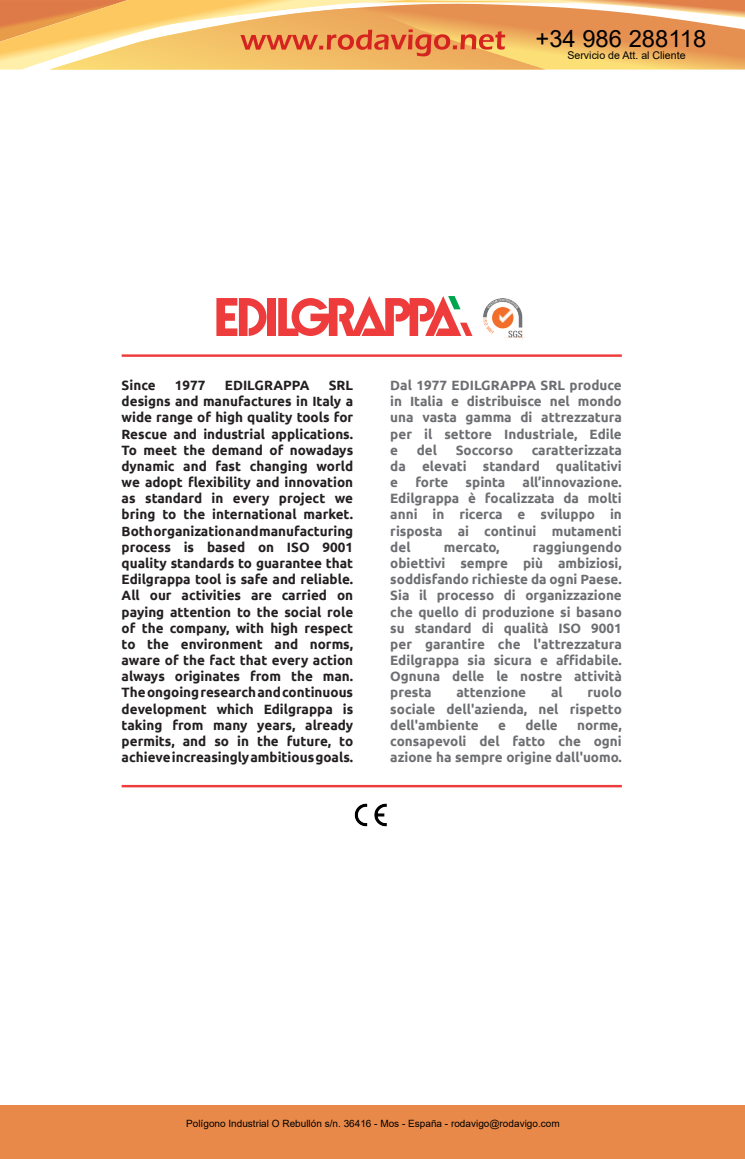
<style>
.page{position:relative;width:745px;height:1159px;background:#fff}
.page>*{position:absolute;margin:0;border:0;box-sizing:border-box;transform-origin:0 0}
.t1{font:23.75px "Arial";color:#000}
.t2{font:700 13.5px/16.1px "Ubuntu";color:#231f20;text-align:justify}
.t3{font:700 13.5px/16.1px "Ubuntu";color:#6d6e71;text-align:justify}
.t4{font:10.62px "Arial";color:#000}
.t5{font:10px "Arial";color:#000}
</style>
<div class="page">
<hr style="left:122px;top:785px;width:499px;height:2px;background:#ee3b3b">
<hr style="left:122px;top:354px;width:499px;height:3px;background:#ee3b3b">
<img style="left:483px;top:298px;width:41px;height:41px">
<div style="left:267px;top:298px;width:9px;height:38px;background:#ee3b3b"></div>
<svg style="left:216px;top:298px;width:50px;height:38px"></svg>
<svg style="left:278px;top:296px;width:194px;height:40px"></svg>
<img style="left:354px;top:803px;width:33px;height:24px">
<div style="left:0;top:1105px;width:744px;height:54px;background:#e88949"></div>
<svg style="left:0;top:0;width:744px;height:70px;background:#f0b66e"></svg>
<h1 class="t1" style="left:535px;top:22px;width:172px">+34 986 288118</h1>
<p class="t4" style="left:567px;top:48px;width:120px">Servicio de Att. al Cliente</p>
<p class="t2" style="left:122px;top:378px;width:233px;text-indent:207px">SRL designs and manufactures in Italy a wide range of high quality tools for Rescue and industrial applications.<br>To meet the demand of nowadays dynamic and fast changing world we adopt flexibility and innovation as standard in every project we bring to the international market.<br>Both organization and manufacturing process is based on ISO 9001 quality standards to guarantee that Edilgrappa tool is safe and reliable.<br>All our activities are carried on paying attention to the social role of the company, with high respect to the environment and norms, aware of the fact that every action always originates from the man.<br>The ongoing research and continuous development which Edilgrappa is taking from many years, already permits, and so in the future, to achieve increasingly ambitious goals.</p>
<p class="t3" style="left:390px;top:378px;width:233px">Dal 1977 EDILGRAPPA SRL produce in Italia e distribuisce nel mondo una vasta gamma di attrezzatura per il settore Industriale, Edile e</p>
<p class="t2" style="left:122px;top:378px;width:35px">Since</p>
<p class="t2" style="left:175px;top:378px;width:32px">1977</p>
<p class="t2" style="left:225px;top:378px;width:86px">EDILGRAPPA</p>
<p class="t3" style="left:416px;top:442px;width:22px">del</p>
<p class="t3" style="left:455px;top:442px;width:59px">Soccorso</p>
<p class="t3" style="left:390px;top:442px;width:233px;text-indent:141px">caratterizzata da elevati standard qualitativi e</p>
<p class="t3" style="left:390px;top:474px;width:233px;text-indent:132px">all’innovazione.<br>Edilgrappa è focalizzata da molti anni in ricerca e sviluppo in risposta ai continui mutamenti del</p>
<p class="t3" style="left:415px;top:474px;width:35px">forte</p>
<p class="t3" style="left:465px;top:474px;width:41px">spinta</p>
<p class="t3" style="left:390px;top:540px;width:233px;text-indent:142px">raggiungendo obiettivi sempre più ambiziosi, soddisfando richieste da ogni Paese.<br>Sia il processo di organizzazione che quello di produzione si basano su standard di qualità ISO 9001 per garantire che l'attrezzatura Edilgrappa sia sicura e affidabile.<br>Ognuna delle le nostre attività presta</p>
<p class="t3" style="left:443px;top:540px;width:57px">mercato,</p>
<p class="t3" style="left:390px;top:685px;width:233px;text-indent:197px">ruolo sociale dell'azienda, nel rispetto dell'ambiente</p>
<p class="t3" style="left:456px;top:685px;width:71px">attenzione</p>
<p class="t3" style="left:550px;top:685px;width:13px">al</p>
<p class="t3" style="left:498px;top:717px;width:9px">e</p>
<p class="t3" style="left:525px;top:717px;width:34px">delle</p>
<p class="t3" style="left:390px;top:717px;width:233px;text-indent:187px">norme, consapevoli del fatto che ogni azione ha sempre origine dall'uomo.</p>
<p class="t5" style="left:186px;top:1117px;width:375px">Polígono Industrial O Rebullón s/n. 36416 - Mos - España - rodavigo@rodavigo.com</p>
</div>
